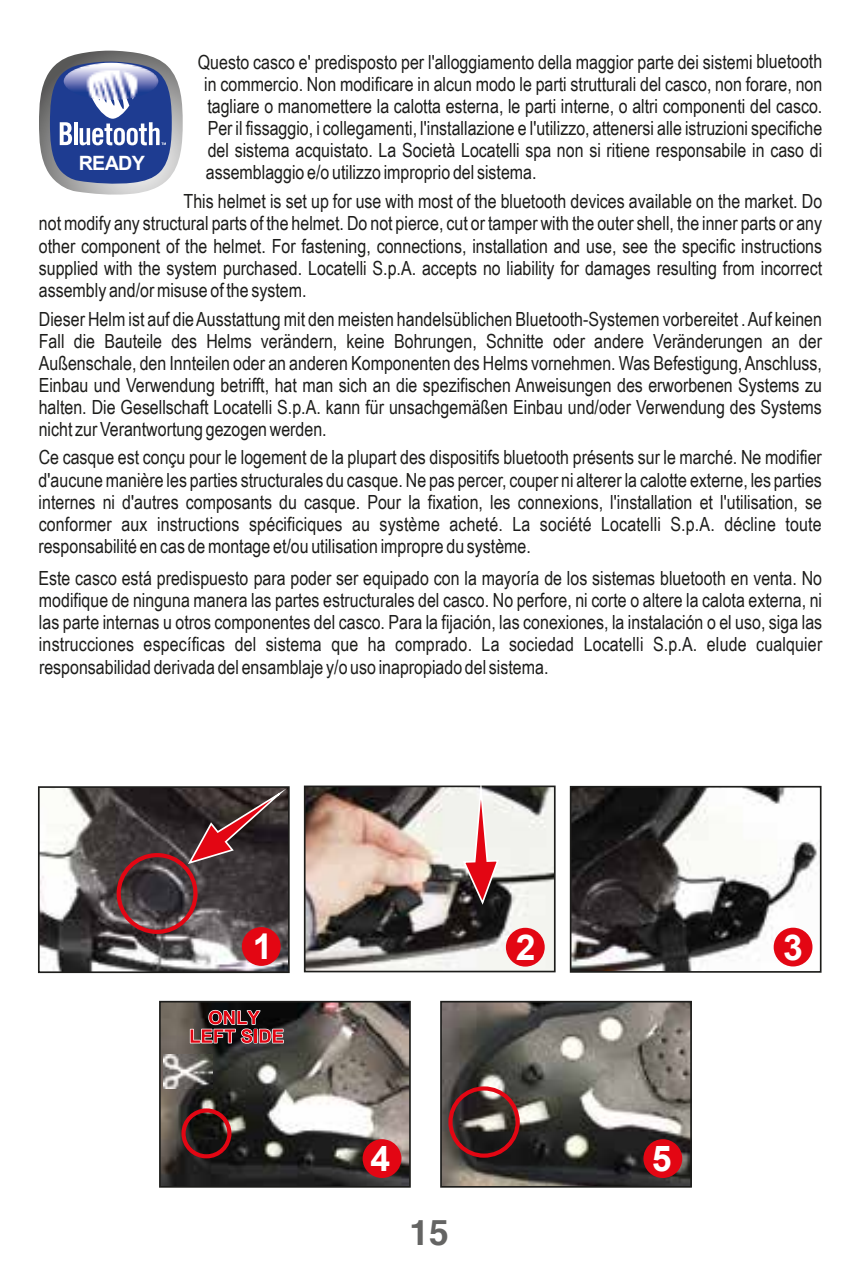
<style>
.page{position:relative;width:851px;height:1276px;background:#fff}
.page>*{position:absolute;margin:0;border:0;box-sizing:border-box;transform-origin:0 0}
.t1{font:700 35.7px "Arial";color:#fff}
.t2{font:700 35.4px "Helvetica";color:#646463}
.t3{font:700 19.8px "Arial";letter-spacing:-.035em;color:#fff}
.t4{font:19.5px/22.2px "Arial Narrow";color:#1d1d1b;text-align:justify}
</style>
<div class="page">
<img style="left:572px;top:789px;width:246px;height:180px">
<div style="left:569px;top:786px;width:252px;height:186px;border:2px solid #1d1d1b"></div>
<div style="left:773px;top:927px;width:39px;height:39px;background:#e30613;border-radius:50%"></div>
<img style="left:307px;top:788px;width:245px;height:181px">
<div style="left:304px;top:785px;width:251px;height:187px;border:2px solid #1d1d1b"></div>
<div style="left:506px;top:927px;width:38px;height:39px;background:#e30613;border-radius:50%"></div>
<svg style="left:461px;top:785px;width:39px;height:119px"></svg>
<svg style="left:39px;top:50px;width:144px;height:145px"></svg>
<img style="left:64px;top:63px;width:94px;height:37px">
<img style="left:41px;top:789px;width:245px;height:181px">
<div style="left:38px;top:786px;width:251px;height:187px;border:2px solid #1d1d1b"></div>
<div style="left:242px;top:927px;width:38px;height:39px;background:#e30613;border-radius:50%"></div>
<svg style="left:187px;top:786px;width:103px;height:79px;background:#523335"></svg>
<div style="left:117px;top:853px;width:80px;height:81px;border:4px solid #e30613;border-radius:50%"></div>
<img style="left:162px;top:1004px;width:246px;height:180px">
<div style="left:159px;top:1001px;width:252px;height:186px;border:2px solid #1d1d1b"></div>
<div style="left:181px;top:1108px;width:50px;height:50px;border:4px solid #e30613;border-radius:50%"></div>
<img style="left:164px;top:1054px;width:48px;height:34px">
<svg style="left:190px;top:1010px;width:94px;height:33px;background:#75393c"></svg>
<div style="left:362px;top:1139px;width:39px;height:39px;background:#e30613;border-radius:50%"></div>
<img style="left:443px;top:1004px;width:245px;height:180px">
<div style="left:440px;top:1001px;width:251px;height:186px;border:2px solid #1d1d1b"></div>
<div style="left:643px;top:1139px;width:39px;height:39px;background:#e30613;border-radius:50%"></div>
<div style="left:448px;top:1086px;width:71px;height:71px;border:4px solid #e30613;border-radius:50%"></div>
<p class="t4" style="left:204px;top:50px;width:619px;text-indent:-6px">Questo casco e' predisposto per l'alloggiamento della maggior parte dei sistemi bluetooth in commercio. Non modificare in alcun modo le parti strutturali del casco, non forare, non tagliare o manomettere la calotta esterna, le parti interne, o altri componenti del casco.<br>Per il fissaggio, i collegamenti, l'installazione e l'utilizzo, attenersi alle istruzioni specifiche del sistema acquistato. La Società Locatelli spa non si ritiene responsabile in caso di assemblaggio e/o utilizzo improprio del sistema.</p>
<p class="t4" style="left:39px;top:190px;width:784px;text-indent:145px">This helmet is set up for use with most of the bluetooth devices available on the market. Do not modify any structural parts of the helmet. Do not pierce, cut or tamper with the outer shell, the inner parts or any other component of the helmet. For fastening, connections, installation and use, see the specific instructions supplied with the system purchased. Locatelli S.p.A. accepts no liability for damages resulting from incorrect assembly and/or misuse of the system.</p>
<p class="t4" style="left:39px;top:307px;width:784px">Dieser Helm ist auf die Ausstattung mit den meisten handelsüblichen Bluetooth-Systemen vorbereitet . Auf keinen Fall die Bauteile des Helms verändern, keine Bohrungen, Schnitte oder andere Veränderungen an der Außenschale, den Innteilen oder an anderen Komponenten des Helms vornehmen. Was Befestigung, Anschluss, Einbau und Verwendung betrifft, hat man sich an die spezifischen Anweisungen des erworbenen Systems zu halten. Die Gesellschaft Locatelli S.p.A. kann für unsachgemäßen Einbau und/oder Verwendung des Systems nicht zur Verantwortung gezogen werden.</p>
<p class="t4" style="left:38px;top:446px;width:785px">Ce casque est conçu pour le logement de la plupart des dispositifs bluetooth présents sur le marché. Ne modifier d'aucune manière les parties structurales du casque. Ne pas percer, couper ni alterer la calotte externe, les parties internes ni d'autres composants du casque. Pour la fixation, les connexions, l'installation et l'utilisation, se conformer aux instructions spécificiques au système acheté. La société Locatelli S.p.A. décline toute responsabilité en cas de montage et/ou utilisation impropre du système.</p>
<p class="t4" style="left:38px;top:566px;width:785px">Este casco está predispuesto para poder ser equipado con la mayoría de los sistemas bluetooth en venta. No modifique de ninguna manera las partes estructurales del casco. No perfore, ni corte o altere la calota externa, ni las parte internas u otros componentes del casco. Para la fijación, las conexiones, la instalación o el uso, siga las instrucciones específicas del sistema que ha comprado. La sociedad Locatelli S.p.A. elude cualquier responsabilidad derivada del ensamblaje y/o uso inapropiado del sistema.</p>
<p class="t3" style="left:79px;top:150px;width:68px">READY</p>
<h1 class="t1" style="left:253px;top:923px;width:21px">1</h1>
<h1 class="t1" style="left:515px;top:924px;width:21px">2</h1>
<h1 class="t1" style="left:783px;top:923px;width:21px">3</h1>
<h1 class="t1" style="left:370px;top:1135px;width:21px">4</h1>
<h1 class="t1" style="left:651px;top:1135px;width:21px">5</h1>
<h2 class="t2" style="left:409px;top:1204px;width:41px">15</h2>
</div>
